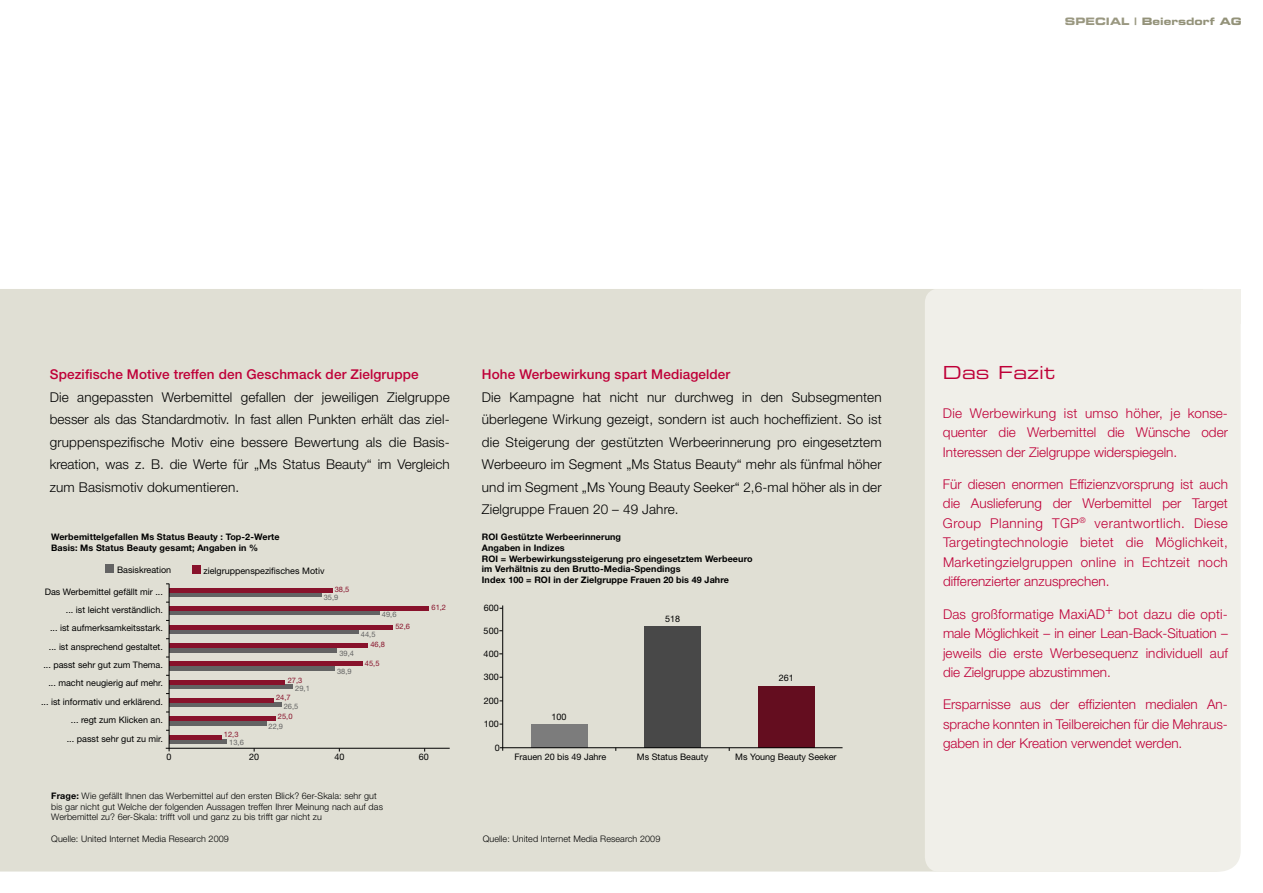
<style>
.page{position:relative;width:1263px;height:893px;background:#fff}
.page>*{position:absolute;margin:0;border:0;box-sizing:border-box;transform-origin:0 0}
.t1{font:18px "Eurostile Extended Two";color:#bf0038}
.t2{font:300 13.5px/19.5px "Helvetica Neue";color:#bf0038;text-align:justify}
.t3{font:300 13.5px/22.5px "Helvetica Neue";letter-spacing:.01em;color:#000;text-align:justify}
.t4{font:500 13.5px "Helvetica Neue";letter-spacing:.01em;color:#bf0038}
.t5{font:10.2px "Eurostile Bold Extended Two";color:#939279}
.t6{font:9px "Helvetica Neue";color:#000}
.t7{font:300 9px/10.8px "Helvetica Neue";letter-spacing:.01em;color:#000}
.t8{font:700 9px/10.8px "Helvetica Neue";letter-spacing:.01em;color:#000}
.t9{font:7.5px "Helvetica Neue";color:#636363}
.t10{font:7.5px "Helvetica Neue";color:#88122b}
.s1{color:#9a9881}
.s2{font-weight:700}
</style>
<div class="page">
<div style="left:0;top:289px;width:925px;height:582px;background:#e0dfd4"></div>
<div style="left:925px;top:289px;width:316px;height:583px;background:#f0efe9"></div>
<div style="left:1203px;top:289px;width:37px;height:34px;background:#f0efe9"></div>
<div style="left:644px;top:627px;width:57px;height:121px;background:#484848"></div>
<hr style="left:502px;top:605px;width:1px;height:146px;background:#000">
<div style="left:531px;top:724px;width:56px;height:24px;background:#7c7c7c"></div>
<div style="left:758px;top:686px;width:57px;height:62px;background:#640d1f"></div>
<hr style="left:500px;top:747px;width:342px;height:1px;background:#000">
<hr style="left:169px;top:593px;width:153px;height:4px;background:#636363">
<div style="left:169px;top:588px;width:164px;height:5px;background:#88122b"></div>
<div style="left:169px;top:702px;width:113px;height:5px;background:#636363"></div>
<div style="left:169px;top:698px;width:105px;height:5px;background:#88122b"></div>
<hr style="left:166px;top:748px;width:284px;height:1px;background:#000">
<div style="left:106px;top:565px;width:8px;height:8px;background:#636363"></div>
<div style="left:192px;top:565px;width:8px;height:8px;background:#88122b"></div>
<div style="left:169px;top:610px;width:211px;height:5px;background:#636363"></div>
<hr style="left:169px;top:606px;width:260px;height:4px;background:#88122b">
<hr style="left:169px;top:740px;width:58px;height:4px;background:#636363">
<div style="left:169px;top:735px;width:52px;height:5px;background:#88122b"></div>
<div style="left:169px;top:629px;width:189px;height:5px;background:#636363"></div>
<hr style="left:169px;top:625px;width:224px;height:4px;background:#88122b">
<hr style="left:169px;top:666px;width:165px;height:4px;background:#636363">
<hr style="left:169px;top:662px;width:193px;height:4px;background:#88122b">
<hr style="left:169px;top:721px;width:97px;height:4px;background:#636363">
<hr style="left:169px;top:717px;width:106px;height:4px;background:#88122b">
<hr style="left:169px;top:648px;width:168px;height:4px;background:#636363">
<hr style="left:169px;top:644px;width:199px;height:4px;background:#88122b">
<svg style="left:170px;top:684px;width:123px;height:4px"></svg>
<hr style="left:169px;top:680px;width:116px;height:4px;background:#88122b">
<hr style="left:169px;top:584px;width:1px;height:167px;background:#000">
<p class="t5" style="left:1065px;top:14px;width:178px"><span class="s1">SPECIAL |</span> Beiersdorf AG</p>
<p class="t4" style="left:50px;top:366px;width:370px">Spezifische Motive treffen den Geschmack der Zielgruppe</p>
<p class="t3" style="left:50px;top:385px;width:401px">Die angepassten Werbemittel gefallen der jeweiligen Zielgruppe besser als das Standardmotiv. In fast allen Punkten erhält das ziel&shy;gruppenspezifische Motiv eine bessere Bewertung als die Basis&shy;kreation, was z. B. die Werte für „Ms Status Beauty“ im Vergleich zum Basismotiv dokumentieren.</p>
<p class="t8" style="left:51px;top:531px;width:230px">Werbemittelgefallen Ms Status Beauty : Top-2-Werte<br>Basis: Ms Status Beauty gesamt; Angaben in %</p>
<p class="t6" style="left:117px;top:565px;width:56px">Basiskreation</p>
<p class="t6" style="left:203px;top:565px;width:122px">zielgruppenspezifisches Motiv</p>
<p class="t6" style="left:45px;top:586px;width:120px">Das Werbemittel gefällt mir ...</p>
<p class="t10" style="left:335px;top:584px;width:16px">38,5</p>
<p class="t9" style="left:324px;top:592px;width:16px">35,9</p>
<p class="t6" style="left:66px;top:604px;width:99px">... ist leicht verständlich.</p>
<p class="t9" style="left:382px;top:610px;width:16px">49,6</p>
<p class="t10" style="left:431px;top:603px;width:16px">61,2</p>
<p class="t6" style="left:50px;top:623px;width:114px">... ist aufmerksamkeitsstark.</p>
<p class="t9" style="left:361px;top:630px;width:16px">44,5</p>
<p class="t10" style="left:395px;top:622px;width:16px">52,6</p>
<p class="t6" style="left:49px;top:641px;width:115px">... ist ansprechend gestaltet.</p>
<p class="t9" style="left:339px;top:648px;width:16px">39,4</p>
<p class="t10" style="left:370px;top:640px;width:16px">46,8</p>
<p class="t6" style="left:43px;top:659px;width:121px">... passt sehr gut zum Thema.</p>
<p class="t9" style="left:337px;top:666px;width:16px">38,9</p>
<p class="t10" style="left:365px;top:659px;width:16px">45,5</p>
<p class="t6" style="left:48px;top:678px;width:116px">... macht neugierig auf mehr.</p>
<p class="t10" style="left:288px;top:675px;width:16px">27,3</p>
<p class="t9" style="left:295px;top:684px;width:16px">29,1</p>
<p class="t6" style="left:41px;top:697px;width:123px">... ist informativ und erklärend.</p>
<p class="t10" style="left:276px;top:693px;width:16px">24,7</p>
<p class="t9" style="left:284px;top:702px;width:16px">26,5</p>
<p class="t6" style="left:71px;top:715px;width:93px">... regt zum Klicken an.</p>
<p class="t10" style="left:224px;top:730px;width:16px">12,3</p>
<p class="t6" style="left:67px;top:733px;width:98px">... passt sehr gut zu mir.</p>
<p class="t9" style="left:229px;top:738px;width:16px">13,6</p>
<p class="t10" style="left:278px;top:712px;width:16px">25,0</p>
<p class="t9" style="left:269px;top:722px;width:16px">22,9</p>
<p class="t6" style="left:166px;top:752px;width:7px">0</p>
<p class="t6" style="left:249px;top:752px;width:12px">20</p>
<p class="t6" style="left:334px;top:752px;width:12px">40</p>
<p class="t6" style="left:419px;top:752px;width:12px">60</p>
<p class="t7" style="left:51px;top:790px;width:333px"><span class="s2">Frage:</span> Wie gefällt Ihnen das Werbemittel auf den ersten Blick? 6er-Skala: sehr gut bis gar nicht gut Welche der folgenden Aussagen treffen Ihrer Meinung nach auf das<br>Werbemittel zu? 6er-Skala: trifft voll und ganz zu bis trifft gar nicht zu</p>
<p class="t7" style="left:51px;top:833px;width:179px">Quelle: United Internet Media Research 2009</p>
<p class="t4" style="left:482px;top:366px;width:250px">Hohe Werbewirkung spart Mediagelder</p>
<p class="t3" style="left:482px;top:385px;width:401px">Die Kampagne hat nicht nur durchweg in den Subsegmenten überlegene Wirkung gezeigt, sondern ist auch hocheffizient. So ist die Steigerung der gestützten Werbeerinnerung pro eingesetztem Werbeeuro im Segment „Ms Status Beauty“ mehr als fünfmal höher und im Segment „Ms Young Beauty Seeker“ 2,6-mal höher als in der Zielgruppe Frauen 20 – 49 Jahre.</p>
<p class="t8" style="left:482px;top:531px;width:272px">ROI Gestützte Werbeerinnerung<br>Angaben in Indizes<br>ROI = Werbewirkungssteigerung pro eingesetztem Werbeeuro im Verhältnis zu den Brutto-Media-Spendings<br>Index 100 = ROI in der Zielgruppe Frauen 20 bis 49 Jahre</p>
<p class="t6" style="left:484px;top:603px;width:17px">600</p>
<p class="t6" style="left:484px;top:625px;width:17px">500</p>
<p class="t6" style="left:484px;top:648px;width:17px">400</p>
<p class="t6" style="left:484px;top:672px;width:17px">300</p>
<p class="t6" style="left:484px;top:695px;width:17px">200</p>
<p class="t6" style="left:484px;top:718px;width:17px">100</p>
<p class="t6" style="left:495px;top:742px;width:7px">0</p>
<p class="t6" style="left:552px;top:711px;width:17px">100</p>
<p class="t6" style="left:665px;top:614px;width:17px">518</p>
<p class="t6" style="left:779px;top:672px;width:17px">261</p>
<p class="t6" style="left:514px;top:751px;width:93px">Frauen 20 bis 49 Jahre</p>
<p class="t6" style="left:637px;top:751px;width:73px">Ms Status Beauty</p>
<p class="t6" style="left:735px;top:751px;width:103px">Ms Young Beauty Seeker</p>
<p class="t7" style="left:483px;top:833px;width:179px">Quelle: United Internet Media Research 2009</p>
<h1 class="t1" style="left:943px;top:360px;width:113px">Das Fazit</h1>
<p class="t2" style="left:943px;top:403px;width:286px">Die Werbewirkung ist umso höher, je konse&shy;quenter die Werbemittel die Wünsche oder Interessen der Zielgruppe widerspiegeln.</p>
<p class="t2" style="left:943px;top:474px;width:286px">Für diesen enormen Effizienzvorsprung ist auch die Auslieferung der Werbemittel per Target Group Planning TGP<sup>®</sup> verantwortlich. Diese Targetingtechnologie bietet die Möglichkeit, Marketingzielgruppen online in Echtzeit noch differenzierter anzusprechen.</p>
<p class="t2" style="left:943px;top:604px;width:286px">Das großformatige MaxiAD+ bot dazu die opti&shy;male Möglichkeit – in einer Lean-Back-Situation – jeweils die erste Werbesequenz individuell auf die Zielgruppe abzustimmen.</p>
<p class="t2" style="left:943px;top:694px;width:286px">Ersparnisse aus der effizienten medialen An&shy;sprache konnten in Teilbereichen für die Mehraus&shy;gaben in der Kreation verwendet werden.</p>
</div>
